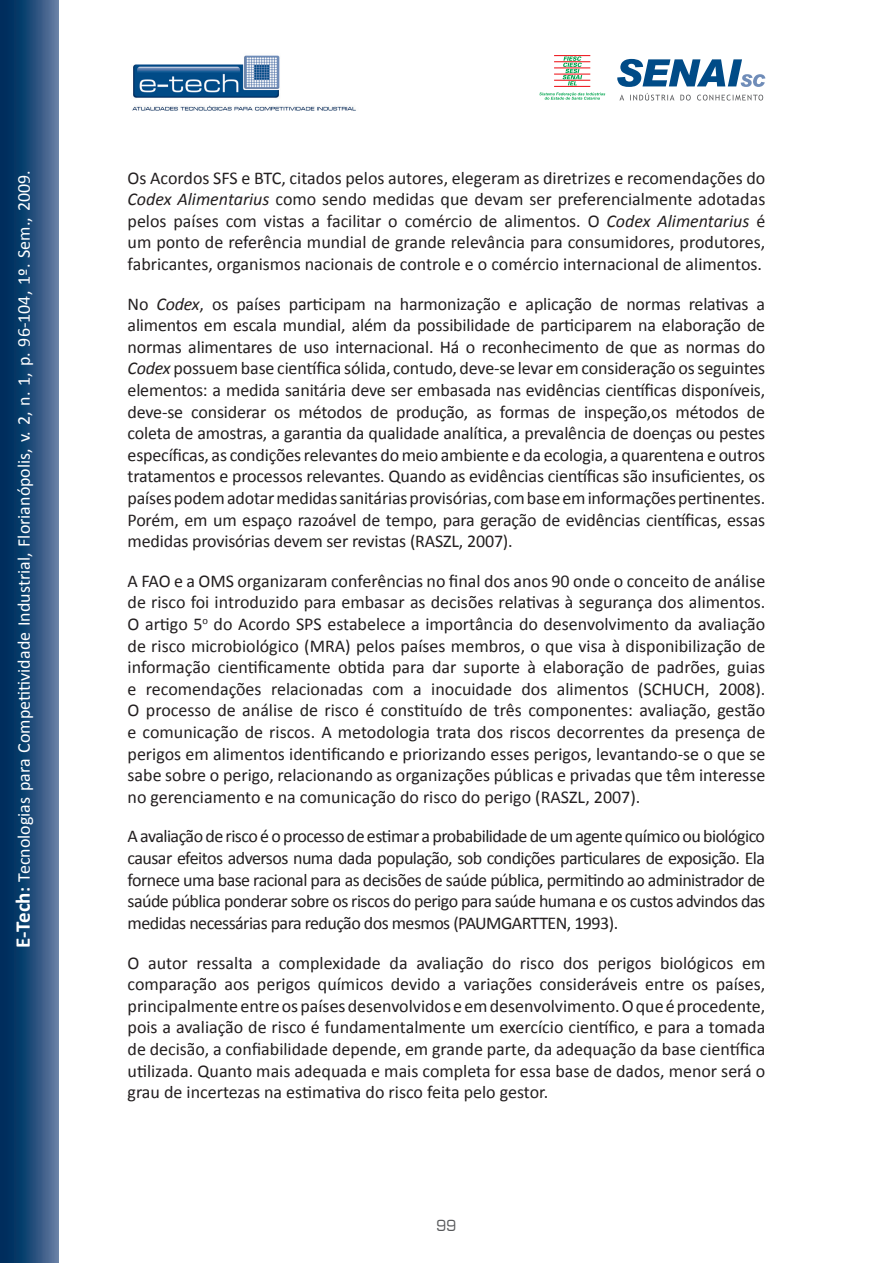
<style>
.page{position:relative;width:893px;height:1263px;background:#fff}
.page>*{position:absolute;margin:0;border:0;box-sizing:border-box;transform-origin:0 0}
.t1{font:18px/21.6px "Calibri";letter-spacing:-.01em;color:#231f20;text-align:justify}
.t2{font:18px "Calibri";color:#fff}
.t3{font:15px "Square 721 BT";color:#57585a}
.s1{font-weight:700;font-size:21px}
.s2{font-weight:700}
.s3{font-style:italic}
</style>
<div class="page">
<svg style="left:0;top:0;width:58px;height:1263px;background:#214b78"></svg>
<svg style="left:617px;top:59px;width:148px;height:28px"></svg>
<svg style="left:619px;top:93px;width:144px;height:8px"></svg>
<hr style="left:554px;top:55px;width:36px;height:1px;background:#ee1d23">
<hr style="left:554px;top:61px;width:36px;height:1px;background:#ee1d23">
<hr style="left:554px;top:68px;width:36px;height:1px;background:#ee1d23">
<hr style="left:554px;top:74px;width:36px;height:1px;background:#ee1d23">
<hr style="left:554px;top:80px;width:36px;height:1px;background:#ee1d23">
<hr style="left:554px;top:86px;width:36px;height:1px;background:#ee1d23">
<svg style="left:563px;top:56px;width:19px;height:29px"></svg>
<svg style="left:539px;top:92px;width:66px;height:8px"></svg>
<img style="left:132px;top:55px;width:224px;height:56px">
<p class="t2" style="left:13px;top:948px;width:779px;rotate:-90deg"><span class="s1">E-Tech</span><span class="s2">:</span> Tecnologias para Competitividade Industrial, Florianópolis, v. 2, n. 1, p. 96-104, 1º. Sem., 2009.</p>
<p class="t1" style="left:128px;top:166px;width:639px">Os Acordos SFS e BTC, citados pelos autores, elegeram as diretrizes e recomendações do <span class="s3">Codex Alimentarius</span> como sendo medidas que devam ser preferencialmente adotadas pelos países com vistas a facilitar o comércio de alimentos. O <span class="s3">Codex Alimentarius</span> é um ponto de referência mundial de grande relevância para consumidores, produtores, fabricantes, organismos nacionais de controle e o comércio internacional de alimentos.</p>
<p class="t1" style="left:128px;top:292px;width:639px">No <span class="s3">Codex</span>, os países participam na harmonização e aplicação de normas relativas a alimentos em escala mundial, além da possibilidade de participarem na elaboração de normas alimentares de uso internacional. Há o reconhecimento de que as normas do <span class="s3">Codex</span> possuem base científica sólida, contudo, deve-se levar em consideração os seguintes elementos: a medida sanitária deve ser embasada nas evidências científicas disponíveis, deve-se considerar os métodos de produção, as formas de inspeção,os métodos de coleta de amostras, a garantia da qualidade analítica, a prevalência de doenças ou pestes específicas, as condições relevantes do meio ambiente e da ecologia, a quarentena e outros tratamentos e processos relevantes. Quando as evidências científicas são insuficientes, os países podem adotar medidas sanitárias provisórias, com base em informações pertinentes.<br>Porém, em um espaço razoável de tempo, para geração de evidências científicas, essas medidas provisórias devem ser revistas (RASZL, 2007).</p>
<p class="t1" style="left:128px;top:569px;width:639px">A FAO e a OMS organizaram conferências no final dos anos 90 onde o conceito de análise de risco foi introduzido para embasar as decisões relativas à segurança dos alimentos.<br>O artigo 5<sup>o</sup> do Acordo SPS estabelece a importância do desenvolvimento da avaliação de risco microbiológico (MRA) pelos países membros, o que visa à disponibilização de informação cientificamente obtida para dar suporte à elaboração de padrões, guias e recomendações relacionadas com a inocuidade dos alimentos (SCHUCH, 2008).<br>O processo de análise de risco é constituído de três componentes: avaliação, gestão e comunicação de riscos. A metodologia trata dos riscos decorrentes da presença de perigos em alimentos identificando e priorizando esses perigos, levantando-se o que se sabe sobre o perigo, relacionando as organizações públicas e privadas que têm interesse no gerenciamento e na comunicação do risco do perigo (RASZL, 2007).</p>
<p class="t1" style="left:128px;top:825px;width:639px">A avaliação de risco é o processo de estimar a probabilidade de um agente químico ou biológico causar efeitos adversos numa dada população, sob condições particulares de exposição. Ela fornece uma base racional para as decisões de saúde pública, permitindo ao administrador de saúde pública ponderar sobre os riscos do perigo para saúde humana e os custos advindos das medidas necessárias para redução dos mesmos (PAUMGARTTEN, 1993).</p>
<p class="t1" style="left:128px;top:951px;width:639px">O autor ressalta a complexidade da avaliação do risco dos perigos biológicos em comparação aos perigos químicos devido a variações consideráveis entre os países, principalmente entre os países desenvolvidos e em desenvolvimento. O que é procedente, pois a avaliação de risco é fundamentalmente um exercício científico, e para a tomada de decisão, a confiabilidade depende, em grande parte, da adequação da base científica utilizada. Quanto mais adequada e mais completa for essa base de dados, menor será o grau de incertezas na estimativa do risco feita pelo gestor.</p>
<p class="t3" style="left:436px;top:1216px;width:22px">99</p>
</div>
